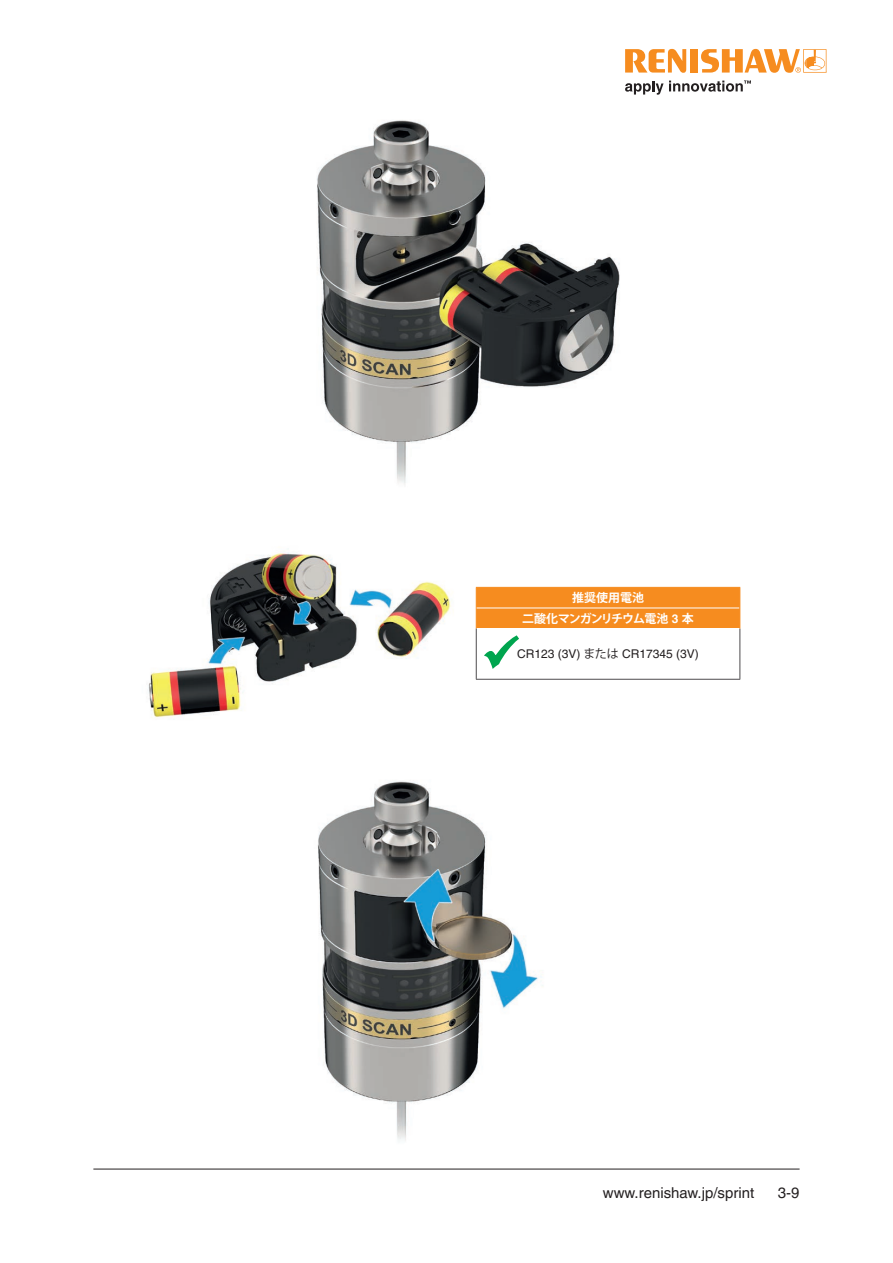
<style>
.page{position:relative;width:893px;height:1263px;background:#fff}
.page>*{position:absolute;margin:0;border:0;box-sizing:border-box;transform-origin:0 0}
.t1{font:15px "Helvetica LT Pro";color:#231f20}
.Table_body_text_centred{font:12px "Helvetica LT Pro";color:#231f20}
.Inside_Table_header_centred{font:700 12px "Koz Go Std";letter-spacing:-.09em;color:#fff}
.Inside_Table_header_centred-2{font:700 12px "Koz Go Std";letter-spacing:-.02em;color:#fff}
.s1{font-family:"Helvetica LT Pro"}
.s2{font-family:"Koz Go Std"}
</style>
<div class="page">
<hr style="left:93px;top:1169px;width:707px;height:1px;background:#231f20">
<img style="left:317px;top:781px;width:226px;height:360px">
<img style="left:317px;top:120px;width:303px;height:365px">
<img style="left:148px;top:552px;width:303px;height:166px">
<hr style="left:476px;top:629px;width:1px;height:50px;background:#4d4b4d">
<hr style="left:739px;top:629px;width:1px;height:50px;background:#4d4b4d">
<hr style="left:476px;top:679px;width:264px;height:1px;background:#4d4b4d">
<svg style="left:476px;top:587px;width:264px;height:42px;background:#f69129"></svg>
<svg style="left:625px;top:49px;width:61px;height:24px"></svg>
<div style="left:690px;top:49px;width:8px;height:24px;background:#f68c1f"></div>
<svg style="left:701px;top:49px;width:125px;height:24px"></svg>
<svg style="left:625px;top:80px;width:126px;height:15px"></svg>
<p class="Inside_Table_header_centred-2" style="left:572px;top:590px;width:73px">推奨使用電池</p>
<p class="Inside_Table_header_centred" style="left:522px;top:610px;width:173px">二酸化マンガンリチウム電池 <span class="s1">3</span> 本</p>
<p class="Table_body_text_centred" style="left:517px;top:647px;width:183px">CR123 (3V) <span class="s2">または</span> CR17345 (3V)</p>
<p class="t1" style="left:603px;top:1184px;width:153px">www.renishaw.jp/sprint</p>
<p class="t1" style="left:778px;top:1184px;width:23px">3-9</p>
</div>
